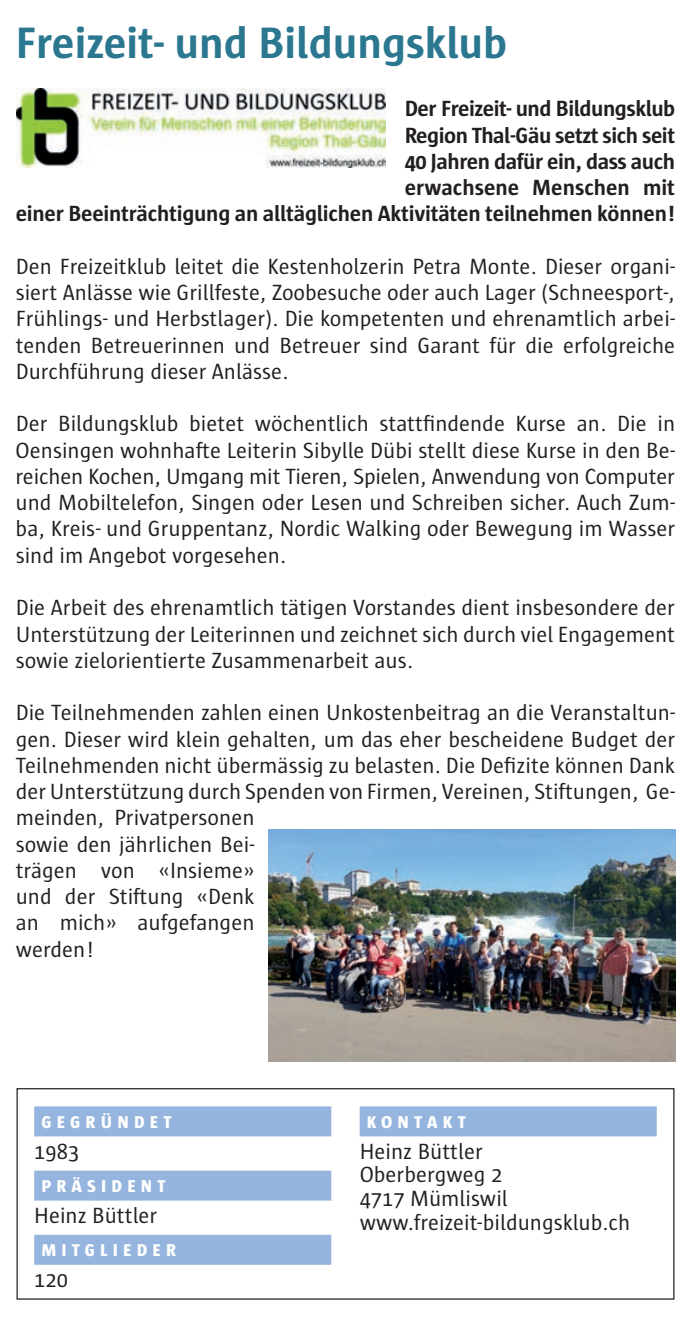
<style>
.page{position:relative;width:692px;height:1330px;background:#fff}
.page>*{position:absolute;margin:0;border:0;box-sizing:border-box;transform-origin:0 0}
.t1{font:700 45px "Sun";color:#2b7790}
.t2{font:22.5px/26.2px "Sun";color:#231f20;text-align:justify}
.t3{font:700 22.5px/26.2px "Sun";letter-spacing:-.01em;color:#231f20;text-align:right}
.t4{font:800 17.5px "Sun";letter-spacing:.3em;color:#fff}
</style>
<div class="page">
<img style="left:17px;top:88px;width:369px;height:79px">
<div style="left:17px;top:1088px;width:657px;height:211px;border:1px solid #231f20"></div>
<div style="left:34px;top:1106px;width:297px;height:30px;background:#95b5de"></div>
<div style="left:34px;top:1170px;width:297px;height:30px;background:#95b5de"></div>
<div style="left:34px;top:1234px;width:297px;height:30px;background:#95b5de"></div>
<div style="left:359px;top:1106px;width:297px;height:30px;background:#95b5de"></div>
<img style="left:269px;top:829px;width:406px;height:232px">
<h1 class="t1" style="left:16px;top:26px;width:493px">Freizeit- und Bildungsklub</h1>
<p class="t3" style="left:16px;top:98px;width:661px">Der Freizeit- und Bildungsklub<br>Region Thal-Gäu setzt sich seit<br>40 Jahren dafür ein, dass auch<br>erwachsene Menschen mit<br>einer Beeinträchtigung an alltäglichen Aktivitäten teilnehmen können!</p>
<p class="t2" style="left:16px;top:253px;width:661px">Den Freizeitklub leitet die Kestenholzerin Petra Monte. Dieser organi&shy;siert Anlässe wie Grillfeste, Zoobesuche oder auch Lager (Schneesport-, Frühlings- und Herbstlager). Die kompetenten und ehrenamtlich arbei&shy;tenden Betreuerinnen und Betreuer sind Garant für die erfolgreiche Durchführung dieser Anlässe.</p>
<p class="t2" style="left:16px;top:410px;width:661px">Der Bildungsklub bietet wöchentlich stattfindende Kurse an. Die in Oensingen wohnhafte Leiterin Sibylle Dübi stellt diese Kurse in den Be&shy;reichen Kochen, Umgang mit Tieren, Spielen, Anwendung von Computer und Mobiltelefon, Singen oder Lesen und Schreiben sicher. Auch Zum&shy;ba, Kreis- und Gruppentanz, Nordic Walking oder Bewegung im Wasser sind im Angebot vorgesehen.</p>
<p class="t2" style="left:16px;top:594px;width:661px">Die Arbeit des ehrenamtlich tätigen Vorstandes dient insbesondere der Unterstützung der Leiterinnen und zeichnet sich durch viel Engagement sowie zielorientierte Zusammenarbeit aus.</p>
<p class="t2" style="left:16px;top:699px;width:661px;text-align:left">Die Teilnehmenden zahlen einen Unkostenbeitrag an die Veranstaltun&shy;gen. Dieser wird klein gehalten, um das eher bescheidene Budget der Teilnehmenden nicht übermässig zu belasten. Die Defizite können Dank der Unterstützung durch Spenden von Firmen, Vereinen, Stiftungen, Ge&shy;meinden, Privatpersonen<br>sowie den jährlichen Bei-<br>trägen von «Insieme»<br>und der Stiftung «Denk<br>an mich» aufgefangen<br>werden!</p>
<p class="t4" style="left:41px;top:1111px;width:132px">GEGRÜNDET</p>
<p class="t2" style="left:34px;top:1137px;width:46px">1983</p>
<p class="t4" style="left:41px;top:1176px;width:126px">PRÄSIDENT</p>
<p class="t2" style="left:34px;top:1201px;width:125px">Heinz Büttler</p>
<p class="t4" style="left:41px;top:1240px;width:136px">MITGLIEDER</p>
<p class="t2" style="left:34px;top:1265px;width:35px">120</p>
<p class="t4" style="left:367px;top:1111px;width:101px">KONTAKT</p>
<p class="t2" style="left:359px;top:1138px;width:272px;line-height:23.8px;text-align:left">Heinz Büttler<br>Oberbergweg 2<br>4717 Mümliswil www.freizeit-bildungsklub.ch</p>
</div>
